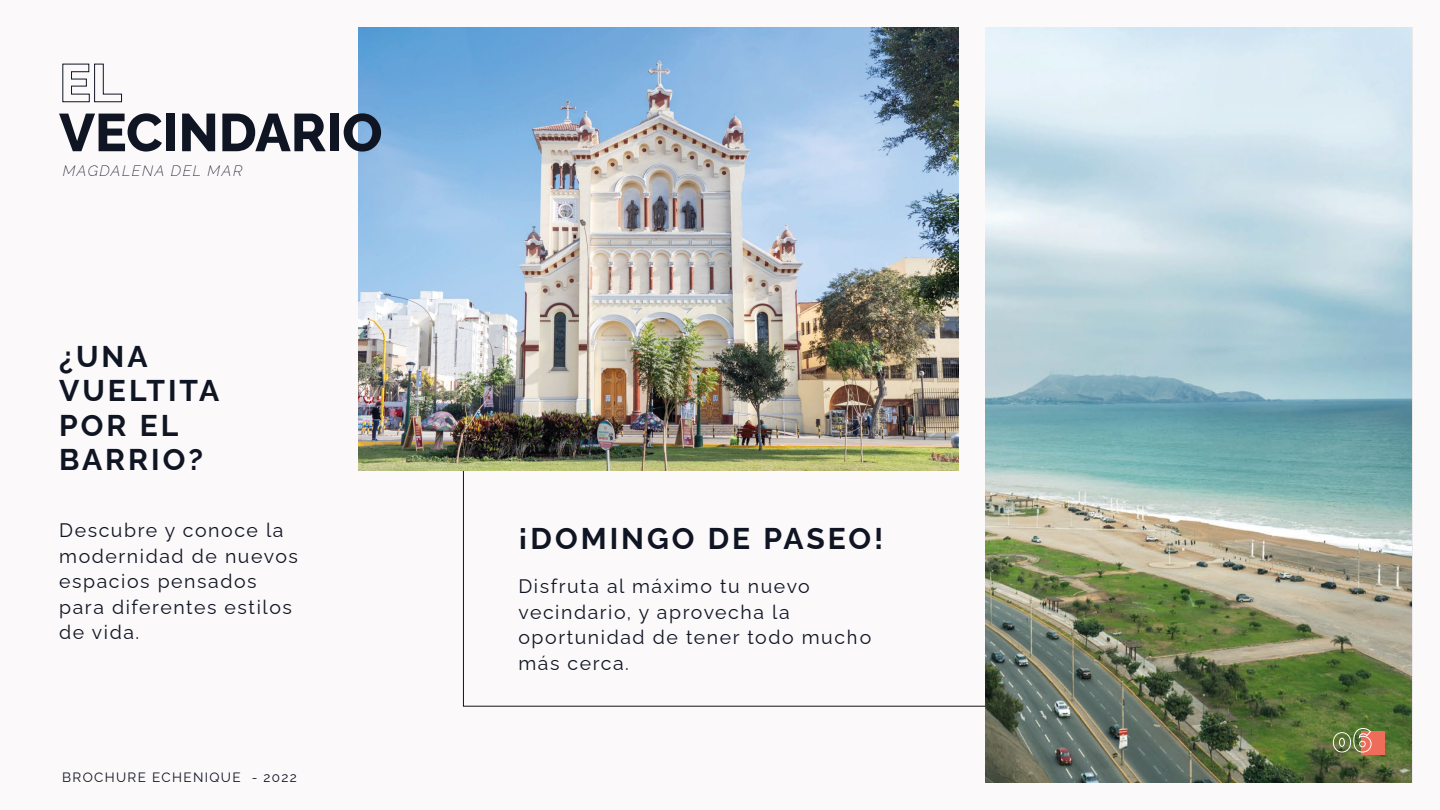
<style>
.page{position:relative;width:1440px;height:810px;background:#fbf9fa}
.page>*{position:absolute;margin:0;border:0;box-sizing:border-box;transform-origin:0 0}
.t1{font:800 53.03px "Raleway";color:#101523}
.t2{font:700 30px/34.5px "Raleway";letter-spacing:.1em;color:#101523}
.t3{font:19.5px/25.5px "Raleway";letter-spacing:.08em;color:#101523}
.t4{font:italic 200 15px "Raleway";letter-spacing:.1em;color:#101523}
.t5{font:13.5px "Raleway";letter-spacing:.1em;color:#101523}
</style>
<div class="page">
<svg style="left:958px;top:28px;width:455px;height:755px"></svg>
<svg style="left:463px;top:331px;width:523px;height:376px"></svg>
<img style="left:359px;top:28px;width:599px;height:443px">
<svg style="left:62px;top:63px;width:60px;height:40px"></svg>
<img style="left:986px;top:28px;width:425px;height:755px">
<div style="left:1361px;top:731px;width:24px;height:23px;background:#ed6c5a"></div>
<svg style="left:1333px;top:728px;width:39px;height:25px"></svg>
<h1 class="t1" style="left:59px;top:90px;width:325px">VECINDARIO</h1>
<p class="t4" style="left:63px;top:159px;width:181px">MAGDALENA DEL MAR</p>
<h2 class="t2" style="left:59px;top:336px;width:162px">¿UNA<br>VUELTITA<br>POR EL<br>BARRIO?</h2>
<p class="t3" style="left:59px;top:515px;width:240px">Descubre y conoce la modernidad de nuevos espacios pensados para diferentes estilos de vida.</p>
<p class="t5" style="left:62px;top:767px;width:236px">BROCHURE ECHENIQUE - 2022</p>
<h2 class="t2" style="left:518px;top:517px;width:367px">¡DOMINGO DE PASEO!</h2>
<p class="t3" style="left:518px;top:572px;width:354px">Disfruta al máximo tu nuevo vecindario, y aprovecha la oportunidad de tener todo mucho más cerca.</p>
</div>
